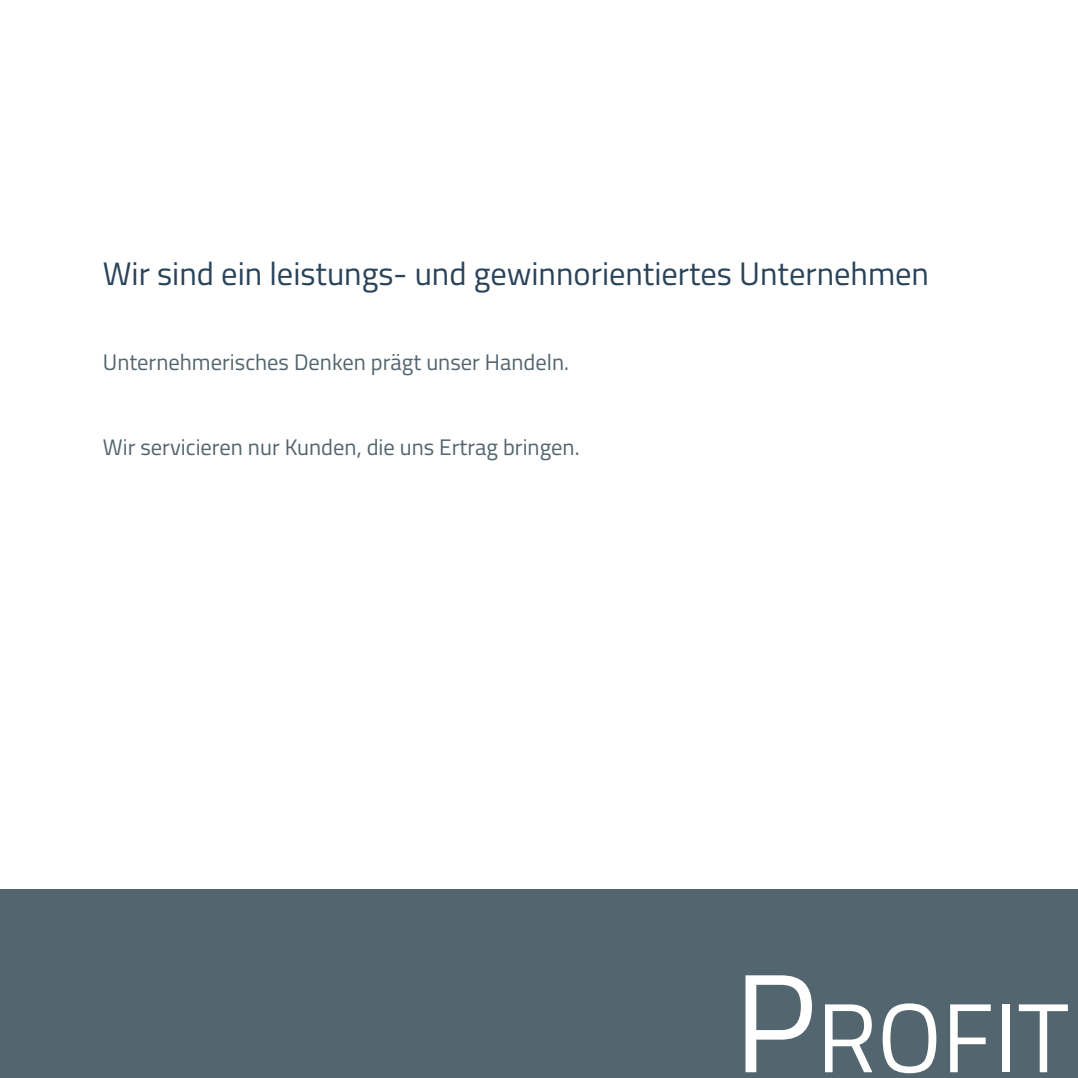
<style>
.page{position:relative;width:1078px;height:1078px;background:#fff}
.page>*{position:absolute;margin:0;border:0;box-sizing:border-box;transform-origin:0 0}
.t1{font:98px "Titillium Web";color:#fff}
.t2{font:32.5px "Titillium Web";color:#29435a}
.t3{font:22.5px "Titillium Web";color:#53656e}
.s1{font-size:140px}
</style>
<div class="page">
<div style="left:0;top:888px;width:1077px;height:189px;background:#53656e"></div>
<h2 class="t2" style="left:103px;top:250px;width:827px">Wir sind ein leistungs- und gewinnorientiertes Unternehmen</h2>
<p class="t3" style="left:103px;top:346px;width:467px">Unternehmerisches Denken prägt unser Handeln.</p>
<p class="t3" style="left:103px;top:431px;width:478px">Wir servicieren nur Kunden, die uns Ertrag bringen.</p>
<h1 class="t1" style="left:733px;top:965px;width:337px"><span class="s1">P</span>rofit</h1>
</div>
